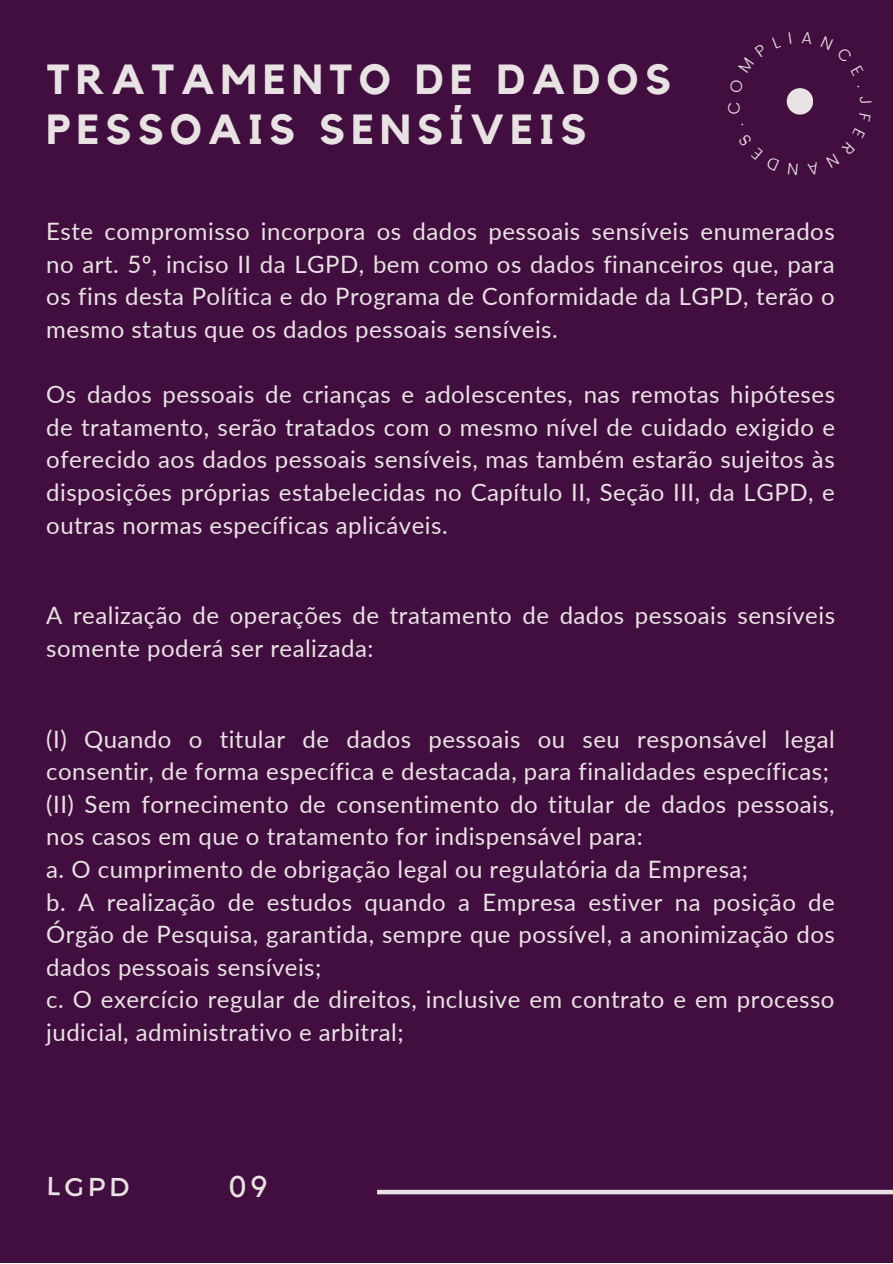
<style>
.page{position:relative;width:893px;height:1264px;background:#fff}
.page>*{position:absolute;margin:0;border:0;box-sizing:border-box;transform-origin:0 0}
.t1{font:700 42px/51px "Kollektif";letter-spacing:.15em;color:#e8e2e2}
.t2{font:29.7px "Kollektif";color:#e8e2e2}
.t3{font:25.95px "Montserrat";color:#e8e2e2}
.t4{font:24px/32.5px "Lato";letter-spacing:.02em;color:#e8e2e2;text-align:justify}
</style>
<div class="page">
<div style="left:0;top:0;width:892px;height:1262px;background:#410e3f"></div>
<div style="left:377px;top:1189px;width:515px;height:5px;background:#e8e2e2"></div>
<div style="left:786px;top:88px;width:27px;height:27px;background:#e8e2e2;border-radius:50%"></div>
<h1 class="t1" style="left:47px;top:55px;width:625px">TRATAMENTO DE DADOS<br>PESSOAIS SENSÍVEIS</h1>
<p class="t4" style="left:46px;top:214px;width:790px">Este compromisso incorpora os dados pessoais sensíveis enumerados no art. 5º, inciso II da LGPD, bem como os dados financeiros que, para os fins desta Política e do Programa de Conformidade da LGPD, terão o mesmo status que os dados pessoais sensíveis.</p>
<p class="t4" style="left:46px;top:377px;width:790px">Os dados pessoais de crianças e adolescentes, nas remotas hipóteses de tratamento, serão tratados com o mesmo nível de cuidado exigido e oferecido aos dados pessoais sensíveis, mas também estarão sujeitos às disposições próprias estabelecidas no Capítulo II, Seção III, da LGPD, e outras normas específicas aplicáveis.</p>
<p class="t4" style="left:46px;top:598px;width:790px">A realização de operações de tratamento de dados pessoais sensíveis somente poderá ser realizada:</p>
<p class="t4" style="left:46px;top:722px;width:790px;text-align:left">(I) Quando o titular de dados pessoais ou seu responsável legal consentir, de forma específica e destacada, para finalidades específicas; (II) Sem fornecimento de consentimento do titular de dados pessoais, nos casos em que o tratamento for indispensável para:<br>a. O cumprimento de obrigação legal ou regulatória da Empresa;<br>b. A realização de estudos quando a Empresa estiver na posição de Órgão de Pesquisa, garantida, sempre que possível, a anonimização dos dados pessoais sensíveis;<br>c. O exercício regular de direitos, inclusive em contrato e em processo judicial, administrativo e arbitral;</p>
<p class="t3" style="left:47px;top:1169px;width:84px;rotate:1deg">LGPD</p>
<p class="t2" style="left:229px;top:1172px;width:40px">09</p>
</div>
